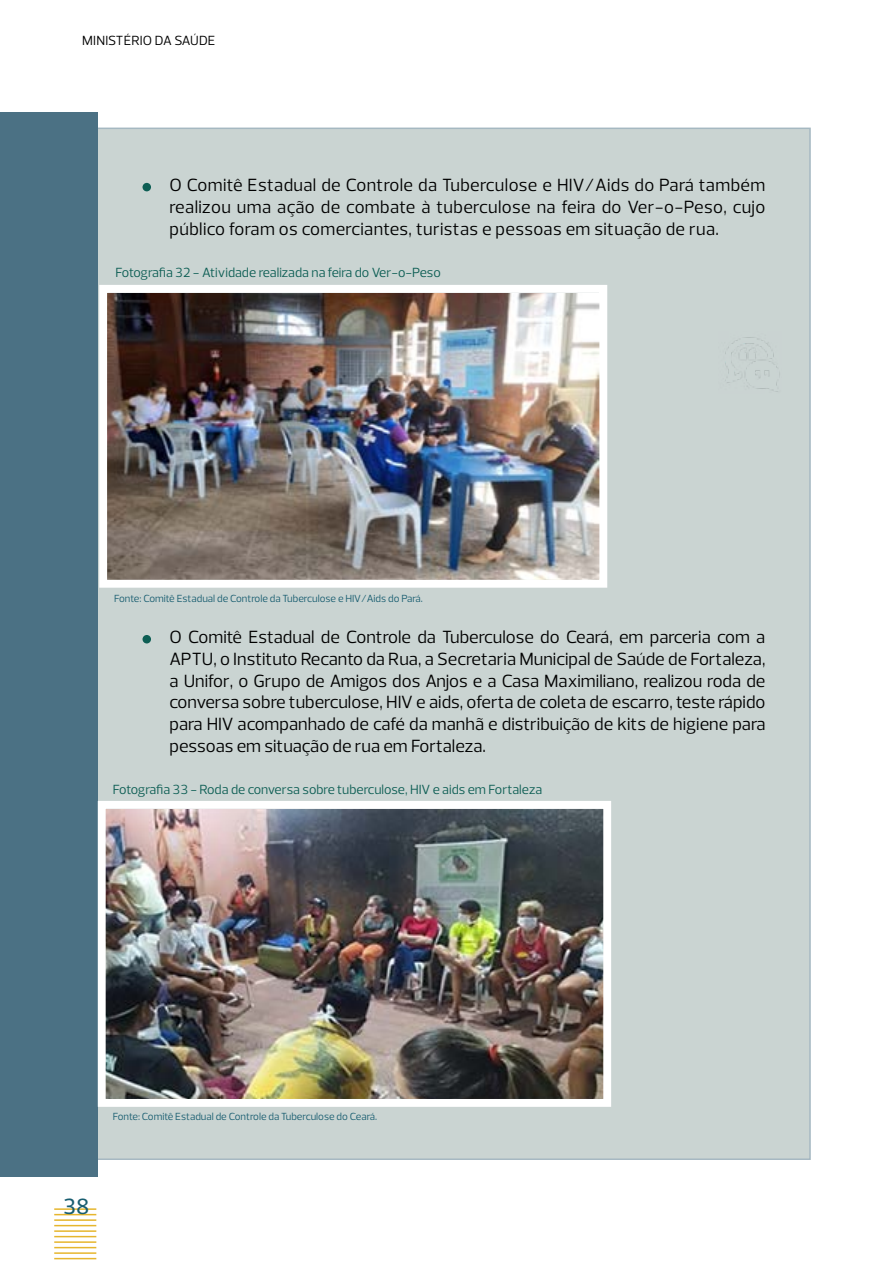
<style>
.page{position:relative;width:893px;height:1263px;background:#fff}
.page>*{position:absolute;margin:0;border:0;box-sizing:border-box;transform-origin:0 0}
.t1{font:500 22.5px "Prelo";color:#185d70}
.t2{font:18px/21.6px "Prelo";color:#000;text-align:justify}
.t3{font:13.5px "Prelo";color:#0d5e54}
.t4{font:13.5px "Prelo";letter-spacing:.01em;color:#000}
.t5{font:10.5px "Prelo";color:#185d70}
</style>
<div class="page">
<hr style="left:54px;top:1208px;width:42px;height:2px;background:#e6b62e">
<hr style="left:54px;top:1214px;width:42px;height:1px;background:#e6b62e">
<hr style="left:54px;top:1219px;width:42px;height:2px;background:#e6b62e">
<hr style="left:54px;top:1225px;width:42px;height:1px;background:#e6b62e">
<hr style="left:54px;top:1230px;width:42px;height:2px;background:#e6b62e">
<hr style="left:54px;top:1236px;width:42px;height:1px;background:#e6b62e">
<hr style="left:54px;top:1241px;width:42px;height:2px;background:#e6b62e">
<hr style="left:54px;top:1247px;width:42px;height:1px;background:#e6b62e">
<hr style="left:54px;top:1252px;width:42px;height:2px;background:#e6b62e">
<hr style="left:54px;top:1258px;width:42px;height:1px;background:#e6b62e">
<hr style="left:54px;top:1262px;width:42px;height:1px;background:#e6b62e">
<div style="left:91px;top:128px;width:720px;height:1032px;background:#cad4d2"></div>
<div style="left:0;top:113px;width:98px;height:1064px;background:#4b7184"></div>
<img style="left:108px;top:294px;width:490px;height:285px">
<div style="left:99px;top:285px;width:508px;height:303px;border:8px solid #fff"></div>
<div style="left:143px;top:635px;width:8px;height:8px;background:#0d5e54;border-radius:50%"></div>
<img style="left:107px;top:810px;width:495px;height:288px">
<div style="left:98px;top:801px;width:513px;height:306px;border:8px solid #fff"></div>
<div style="left:143px;top:183px;width:8px;height:8px;background:#0d5e54;border-radius:50%"></div>
<p class="t4" style="left:82px;top:32px;width:135px">MINISTÉRIO DA SAÚDE</p>
<p class="t2" style="left:170px;top:175px;width:597px">O Comitê Estadual de Controle da Tuberculose e HIV/Aids do Pará também realizou uma ação de combate à tuberculose na feira do Ver-o-Peso, cujo público foram os comerciantes, turistas e pessoas em situação de rua.</p>
<p class="t3" style="left:115px;top:264px;width:327px">Fotografia 32 - Atividade realizada na feira do Ver-o-Peso</p>
<p class="t5" style="left:114px;top:592px;width:310px">Fonte: Comitê Estadual de Controle da Tuberculose e HIV/Aids do Pará.</p>
<p class="t2" style="left:170px;top:627px;width:597px">O Comitê Estadual de Controle da Tuberculose do Ceará, em parceria com a APTU, o Instituto Recanto da Rua, a Secretaria Municipal de Saúde de Fortaleza, a Unifor, o Grupo de Amigos dos Anjos e a Casa Maximiliano, realizou roda de conversa sobre tuberculose, HIV e aids, oferta de coleta de escarro, teste rápido para HIV acompanhado de café da manhã e distribuição de kits de higiene para pessoas em situação de rua em Fortaleza.</p>
<p class="t3" style="left:113px;top:781px;width:431px">Fotografia 33 - Roda de conversa sobre tuberculose, HIV e aids em Fortaleza</p>
<p class="t5" style="left:113px;top:1109px;width:266px">Fonte: Comitê Estadual de Controle da Tuberculose do Ceará.</p>
<p class="t1" style="left:63px;top:1192px;width:28px">38</p>
</div>
